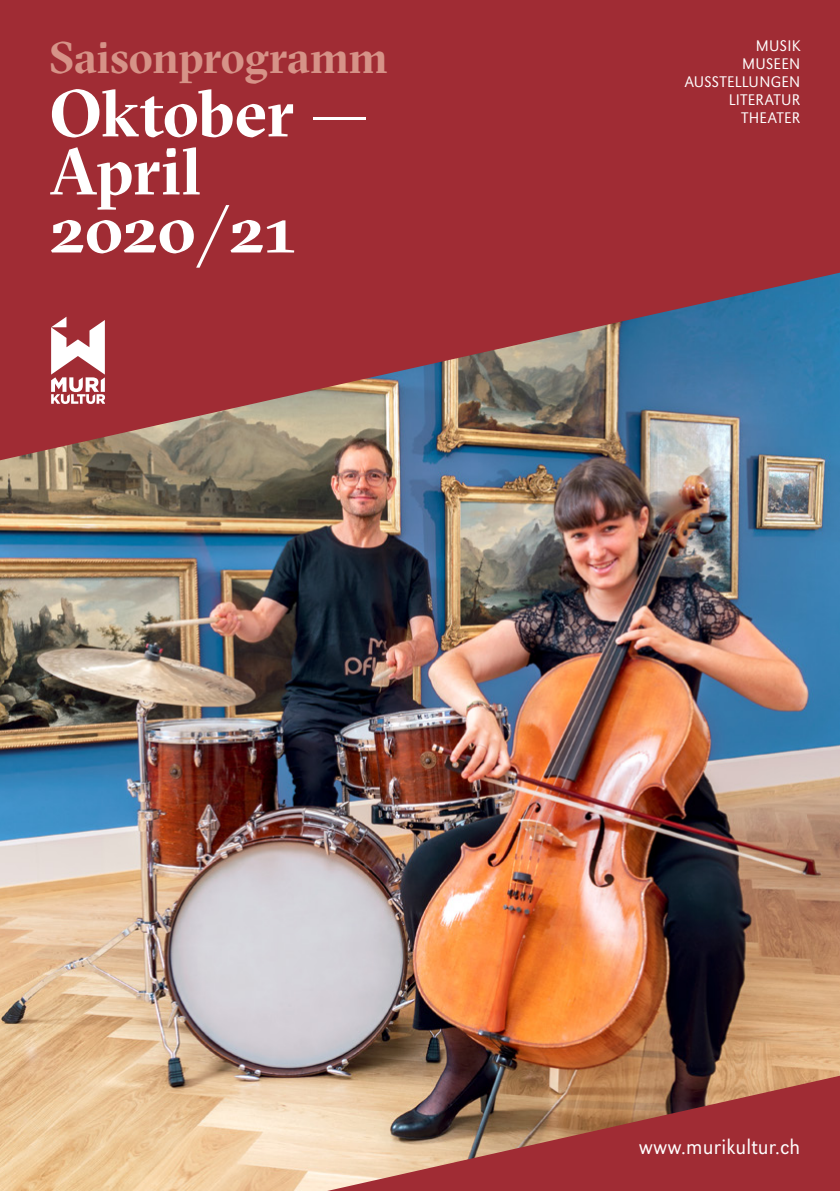
<style>
.page{position:relative;width:840px;height:1191px;background:#fff}
.page>*{position:absolute;margin:0;border:0;box-sizing:border-box;transform-origin:0 0}
.t1{font:700 66px/58px "GT Sectra Fine";letter-spacing:-.015em;color:#fff}
.t2{font:700 44px "GT Sectra Fine";letter-spacing:-.005em;color:#d69388}
.t3{font:300 22px "URW Grotesk Nar";letter-spacing:.01em;color:#fff}
.t4{font:300 16px/18px "URW Grotesk Nar";letter-spacing:.02em;color:#fff;text-align:right}
</style>
<div class="page">
<img style="left:0;top:460px;width:839px;height:731px">
<svg style="left:0;top:0;width:839px;height:460px;background:#963e46"></svg>
<svg style="left:327px;top:1075px;width:512px;height:116px;background:#a85e53"></svg>
<svg style="left:51px;top:317px;width:54px;height:87px"></svg>
<h2 class="t2" style="left:50px;top:31px;width:339px">Saisonprogramm</h2>
<h1 class="t1" style="left:50px;top:84px;width:319px">Oktober —<br>April<br>2020/21</h1>
<p class="t4" style="left:684px;top:37px;width:117px">MUSIK<br>MUSEEN<br>AUSSTELLUNGEN<br>LITERATUR<br>THEATER</p>
<h3 class="t3" style="left:638px;top:1133px;width:163px">www.murikultur.ch</h3>
</div>
